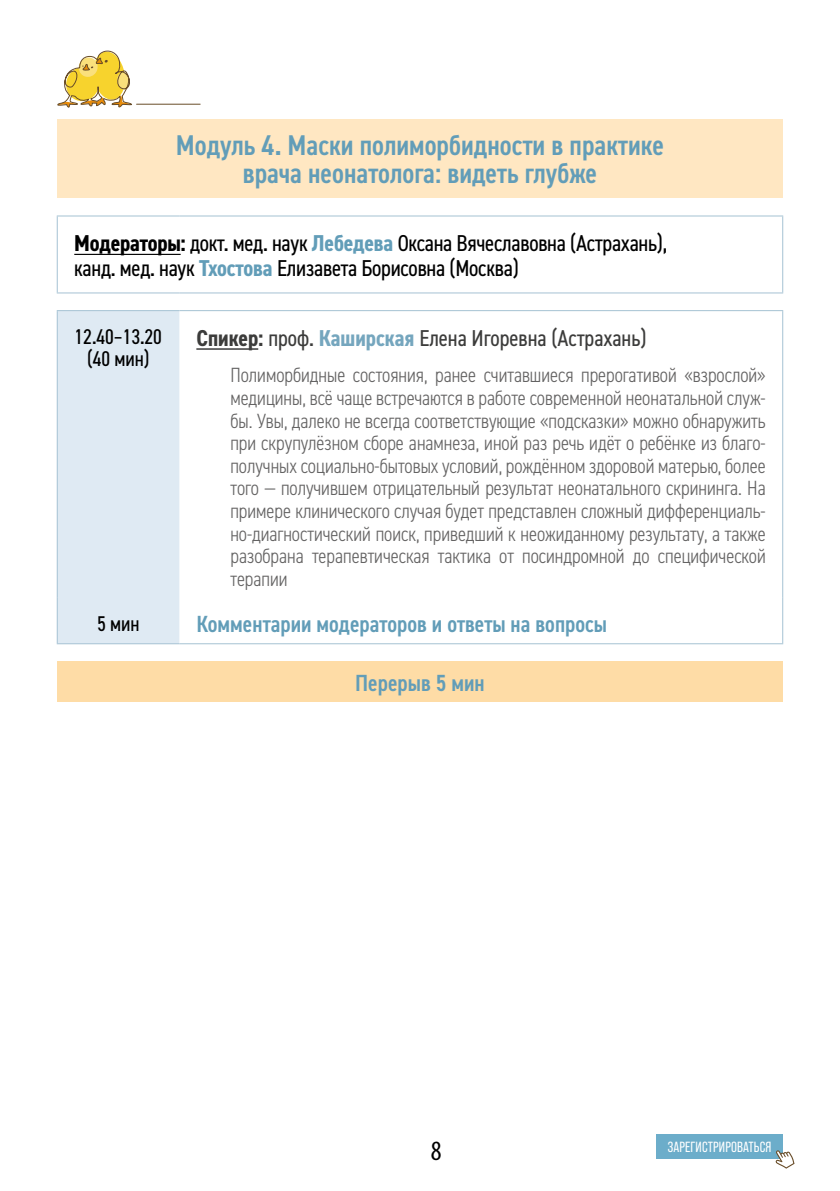
<style>
.page{position:relative;width:840px;height:1191px;background:#fff}
.page>*{position:absolute;margin:0;border:0;box-sizing:border-box;transform-origin:0 0}
.t1{font:600 condensed 28.6px/28px "DIN2014";color:#629db8;text-align:center}
.t2{font:condensed 28px "Myriad Pro";color:#000}
.t3{font:600 condensed 23.4px "DIN2014";color:#629db8}
.t4{font:23px/25px "DIN2014 Narrow";letter-spacing:-.01em;color:#000}
.t5{font:23px "DIN2014 Narrow";color:#3c3c3b}
.t6{font:21.4px/22px "DIN2014 Narrow";color:#000;text-align:center}
.t7{font:300 condensed 20.6px/22.6px "DIN2014";color:#646363;text-align:justify}
.t8{font:14.6px "Bebas Neue Pro";letter-spacing:.01em;color:#fff}
.s1{font-weight:700}
.s2{font-weight:700;color:#629db8}
.s3{font-weight:700;color:#75a6be}
</style>
<div class="page">
<svg style="left:57px;top:50px;width:75px;height:58px"></svg>
<hr style="left:136px;top:104px;width:64px;height:1px;background:#684c28">
<div style="left:655px;top:1133px;width:127px;height:25px;background:#6cadca"></div>
<svg style="left:775px;top:1150px;width:19px;height:18px"></svg>
<div style="left:57px;top:120px;width:725px;height:78px;background:#ffe7c2"></div>
<div style="left:58px;top:311px;width:121px;height:332px;background:#dfeaf3"></div>
<div style="left:57px;top:661px;width:725px;height:41px;background:#fedca6"></div>
<hr style="left:57px;top:597px;width:1px;height:46px;background:#a5c2d3">
<hr style="left:781px;top:597px;width:1px;height:46px;background:#a5c2d3">
<hr style="left:57px;top:643px;width:122px;height:1px;background:#a5c2d3">
<hr style="left:179px;top:643px;width:603px;height:1px;background:#a5c2d3">
<hr style="left:57px;top:215px;width:122px;height:1px;background:#a5c2d3">
<hr style="left:57px;top:216px;width:1px;height:76px;background:#a5c2d3">
<hr style="left:179px;top:215px;width:603px;height:1px;background:#a5c2d3">
<hr style="left:781px;top:216px;width:1px;height:76px;background:#a5c2d3">
<hr style="left:57px;top:292px;width:122px;height:1px;background:#a5c2d3">
<hr style="left:179px;top:292px;width:603px;height:1px;background:#a5c2d3">
<hr style="left:57px;top:310px;width:122px;height:1px;background:#a5c2d3">
<hr style="left:57px;top:311px;width:1px;height:286px;background:#a5c2d3">
<hr style="left:179px;top:310px;width:603px;height:1px;background:#a5c2d3">
<hr style="left:781px;top:311px;width:1px;height:286px;background:#a5c2d3">
<hr style="left:74px;top:254px;width:106px;height:1px;background:#000">
<hr style="left:196px;top:348px;width:62px;height:1px;background:#000">
<h1 class="t1" style="left:176px;top:131px;width:489px">Модуль 4. Маски полиморбидности в практике врача неонатолога: видеть глубже</h1>
<p class="t4" style="left:74px;top:230px;width:594px"><span class="s1">Модераторы:</span> докт. мед. наук <span class="s2">Лебедева</span> Оксана Вячеславовна (Астрахань), канд. мед. наук <span class="s2">Тхостова</span> Елизавета Борисовна (Москва)</p>
<p class="t6" style="left:75px;top:325px;width:89px">12.40–13.20 (40 мин)</p>
<p class="t5" style="left:196px;top:322px;width:451px"><span class="s1">Спикер:</span> проф. <span class="s3">Каширская</span> Елена Игоревна (Астрахань)</p>
<p class="t7" style="left:230px;top:364px;width:536px">Полиморбидные состояния, ранее считавшиеся прерогативой «взрослой» медицины, всё чаще встречаются в работе современной неонатальной служ&shy;бы. Увы, далеко не всегда соответствующие «подсказки» можно обнаружить при скрупулёзном сборе анамнеза, иной раз речь идёт о ребёнке из благо&shy;получных социально-бытовых условий, рождённом здоровой матерью, более того — получившем отрицательный результат неонатального скрининга. На примере клинического случая будет представлен сложный дифференциаль&shy;но-диагностический поиск, приведший к неожиданному результату, а также разобрана терапевтическая тактика от посиндромной до специфической терапии</p>
<p class="t6" style="left:97px;top:611px;width:44px">5 мин</p>
<p class="t3" style="left:196px;top:609px;width:412px">Комментарии модераторов и ответы на вопросы</p>
<p class="t3" style="left:355px;top:667px;width:131px">Перерыв 5 мин</p>
<h2 class="t2" style="left:430px;top:1133px;width:12px">8</h2>
<p class="t8" style="left:667px;top:1138px;width:105px">ЗАРЕГИСТРИРОВАТЬСЯ</p>
</div>
